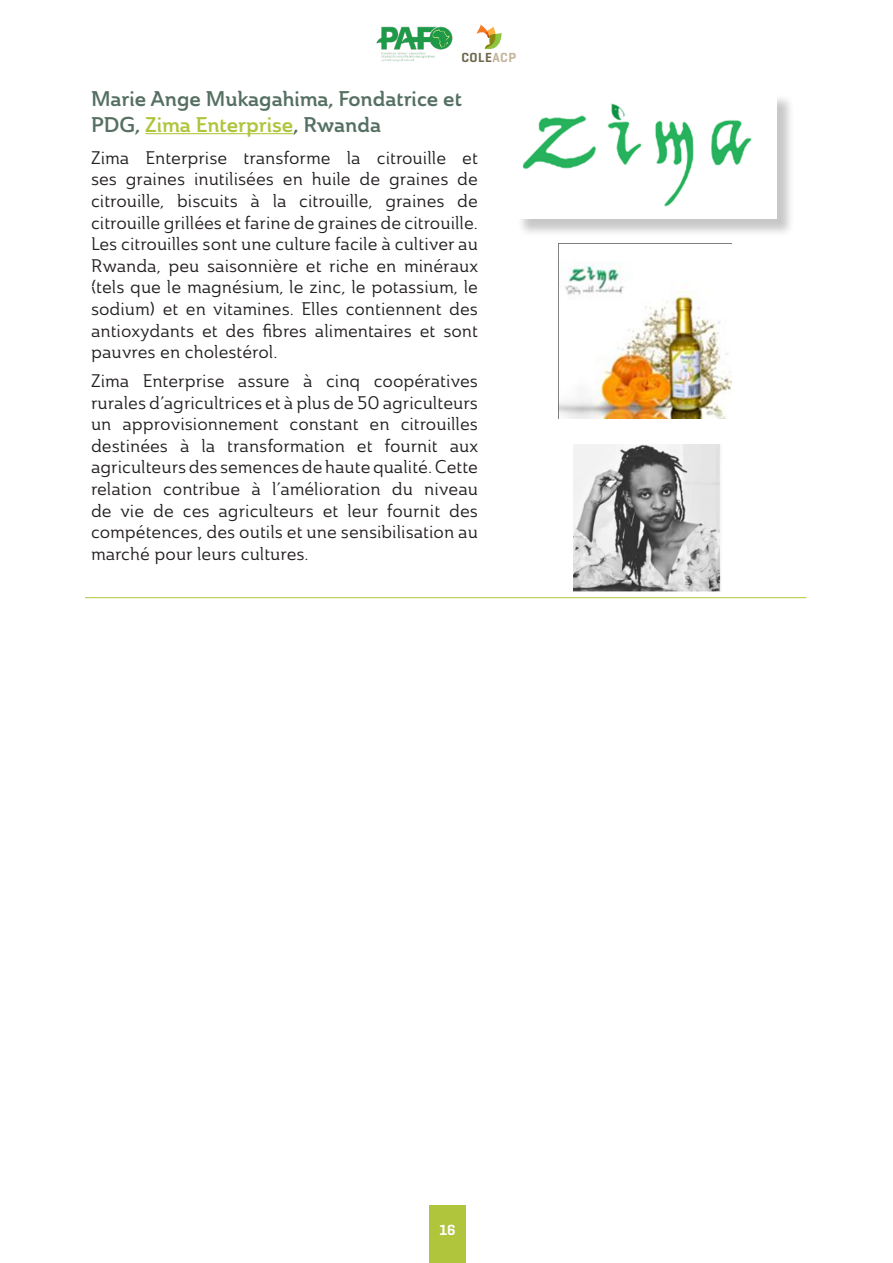
<style>
.page{position:relative;width:893px;height:1263px;background:#fff}
.page>*{position:absolute;margin:0;border:0;box-sizing:border-box;transform-origin:0 0}
._1_1_Titre{font:21px/25.2px "Ainslie Nor Dem";color:#557062}
.Body{font:18px/21.6px "Ainslie Nor Reg";color:#231f20;text-align:justify}
.t1{font:600 15px "Geogrotesque";color:#fff}
.t2{font:600 13.35px "Geogrotesque";letter-spacing:.04em;color:#6e674d}
.s1{color:#c3b49b}
.s2{color:#b0c43c}
</style>
<div class="page">
<svg style="left:477px;top:25px;width:25px;height:24px"></svg>
<img style="left:377px;top:26px;width:76px;height:36px">
<div style="left:429px;top:1205px;width:37px;height:58px;background:#b0c43c"></div>
<hr style="left:85px;top:597px;width:399px;height:1px;background:#b0c43c">
<hr style="left:484px;top:597px;width:322px;height:1px;background:#b0c43c">
<hr style="left:145px;top:133px;width:148px;height:1px;background:#b0c43c">
<div style="left:516px;top:94px;width:279px;height:143px;background:#231f20;opacity:.25"></div>
<img style="left:516px;top:94px;width:261px;height:124px">
<img style="left:559px;top:262px;width:173px;height:157px">
<img style="left:574px;top:444px;width:147px;height:148px">
<p class="t2" style="left:461px;top:49px;width:56px">COLE<span class="s1">ACP</span></p>
<p class="_1_1_Titre" style="left:91px;top:86px;width:372px">Marie Ange Mukagahima, Fondatrice et<br>PDG, <span class="s2">Zima Enterprise</span>, Rwanda</p>
<p class="Body" style="left:91px;top:147px;width:389px">Zima Enterprise transforme la citrouille et ses graines inutilisées en huile de graines de citrouille, biscuits à la citrouille, graines de citrouille grillées et farine de graines de citrouille.<br>Les citrouilles sont une culture facile à cultiver au Rwanda, peu saisonnière et riche en minéraux (tels que le magnésium, le zinc, le potassium, le sodium) et en vitamines. Elles contiennent des antioxydants et des fibres alimentaires et sont pauvres en cholestérol.</p>
<p class="Body" style="left:91px;top:370px;width:389px">Zima Enterprise assure à cinq coopératives rurales d’agricultrices et à plus de 50 agriculteurs un approvisionnement constant en citrouilles destinées à la transformation et fournit aux agriculteurs des semences de haute qualité. Cette relation contribue à l’amélioration du niveau de vie de ces agriculteurs et leur fournit des compétences, des outils et une sensibilisation au marché pour leurs cultures.</p>
<p class="t1" style="left:439px;top:1220px;width:18px">16</p>
</div>
